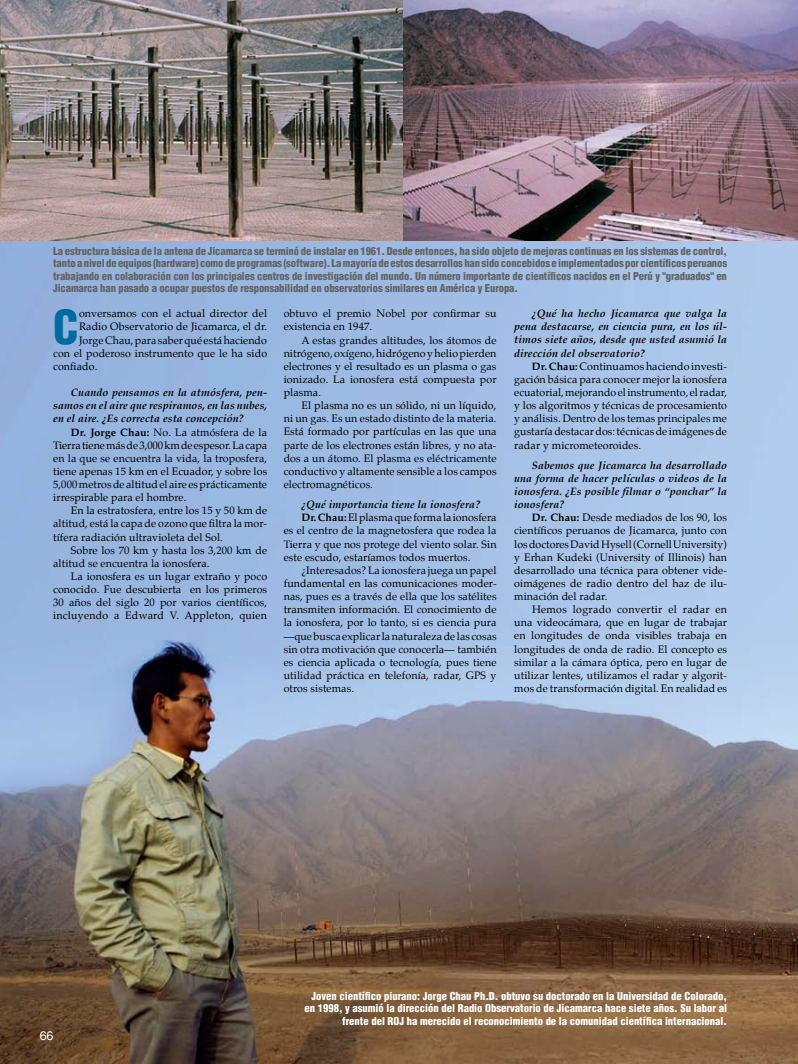
<style>
.page{position:relative;width:798px;height:1064px;background:#fff}
.page>*{position:absolute;margin:0;border:0;box-sizing:border-box;transform-origin:0 0}
.t1{font:900 condensed 45.62px "Helvetica";color:#006ba1}
.t2{font:12.5px "Helvetica";color:#fff}
.t3{font:10.62px/13.1px "Palatino";letter-spacing:.01em;color:#000;text-align:justify}
.t4{font:900 condensed 10.62px/12.5px "Helvetica";letter-spacing:-.01em;color:#636362;text-align:justify}
.t5{font:italic 700 10.62px/13.1px "Palatino";letter-spacing:.01em;color:#000;text-align:justify}
.t6{font:900 condensed 10.62px/12.5px "Helvetica";color:#fff;text-align:right}
.s1{font-weight:700}
</style>
<div class="page">
<img style="left:0;top:240px;width:797px;height:823px">
<img style="left:0;top:0;width:797px;height:240px">
<p class="t4" style="left:53px;top:245px;width:675px">La estructura básica de la antena de Jicamarca se terminó de instalar en 1961. Desde entonces, ha sido objeto de mejoras continuas en los sistemas de control, tanto a nivel de equipos (hardware) como de programas (software). La mayoría de estos desarrollos han sido concebidos e implementados por científicos peruanos trabajando en colaboración con los principales centros de investigación del mundo. Un número importante de científicos nacidos en el Perú y "graduados" en Jicamarca han pasado a ocupar puestos de responsabilidad en observatorios similares en América y Europa.</p>
<h1 class="t1" style="left:53px;top:298px;width:27px">C</h1>
<p class="t3" style="left:79px;top:308px;width:189px">onversamos con el actual director del</p>
<p class="t3" style="left:79px;top:321px;width:189px">Radio Observatorio de Jicamarca, el dr.</p>
<p class="t3" style="left:79px;top:334px;width:189px">Jorge Chau, para saber qué está haciendo</p>
<p class="t3" style="left:53px;top:347px;width:215px">con el poderoso instrumento que le ha sido</p>
<p class="t3" style="left:53px;top:360px;width:46px">confiado.</p>
<p class="t5" style="left:53px;top:387px;width:215px;text-indent:18px">Cuando pensamos en la atmósfera, pen&shy;samos en el aire que respiramos, en las nubes, en el aire. ¿Es correcta esta concepción?</p>
<p class="t3" style="left:53px;top:426px;width:215px;text-indent:18px"><span class="s1">Dr. Jorge Chau:</span> No. La atmósfera de la Tierra tiene más de 3,000 km de espesor. La capa en la que se encuentra la vida, la troposfera, tiene apenas 15 km en el Ecuador, y sobre los 5,000 metros de altitud el aire es prácticamente irrespirable para el hombre.</p>
<p class="t3" style="left:53px;top:505px;width:215px;text-indent:18px">En la estratosfera, entre los 15 y 50 km de altitud, está la capa de ozono que filtra la mor&shy;tífera radiación ultravioleta del Sol.</p>
<p class="t3" style="left:53px;top:544px;width:215px;text-indent:18px">Sobre los 70 km y hasta los 3,200 km de altitud se encuentra la ionosfera.</p>
<p class="t3" style="left:53px;top:570px;width:215px;text-indent:18px">La ionosfera es un lugar extraño y poco conocido. Fue descubierta en los primeros 30 años del siglo 20 por varios científicos, incluyendo a Edward V. Appleton, quien</p>
<p class="t3" style="left:283px;top:308px;width:214px">obtuvo el premio Nobel por confirmar su existencia en 1947.</p>
<p class="t3" style="left:283px;top:334px;width:214px;text-indent:18px">A estas grandes altitudes, los átomos de nitrógeno, oxígeno, hidrógeno y helio pierden electrones y el resultado es un plasma o gas ionizado. La ionosfera está compuesta por plasma.</p>
<p class="t3" style="left:283px;top:400px;width:214px;text-indent:18px">El plasma no es un sólido, ni un líquido, ni un gas. Es un estado distinto de la materia.<br>Está formado por partículas en las que una parte de los electrones están libres, y no ata&shy;dos a un átomo. El plasma es eléctricamente conductivo y altamente sensible a los campos electromagnéticos.</p>
<p class="t5" style="left:301px;top:499px;width:180px">¿Qué importancia tiene la ionosfera?</p>
<p class="t3" style="left:301px;top:512px;width:196px"><span class="s1">Dr. Chau:</span> El plasma que forma la ionosfera</p>
<p class="t3" style="left:283px;top:525px;width:214px">es el centro de la magnetosfera que rodea la</p>
<p class="t3" style="left:283px;top:538px;width:214px">Tierra y que nos protege del viento solar. Sin</p>
<p class="t3" style="left:283px;top:551px;width:188px">este escudo, estaríamos todos muertos.</p>
<p class="t3" style="left:301px;top:564px;width:196px">¿Interesados? La ionosfera juega un papel</p>
<p class="t3" style="left:283px;top:577px;width:214px">fundamental en las comunicaciones moder-</p>
<p class="t3" style="left:283px;top:590px;width:214px">nas, pues es a través de ella que los satélites</p>
<p class="t3" style="left:283px;top:603px;width:214px">transmiten información. El conocimiento de</p>
<p class="t3" style="left:283px;top:617px;width:214px">la ionosfera, por lo tanto, si es ciencia pura</p>
<p class="t3" style="left:283px;top:630px;width:214px">—que busca explicar la naturaleza de las cosas</p>
<p class="t3" style="left:283px;top:643px;width:214px">sin otra motivación que conocerla— también</p>
<p class="t3" style="left:283px;top:656px;width:214px">es ciencia aplicada o tecnología, pues tiene</p>
<p class="t3" style="left:283px;top:669px;width:214px">utilidad práctica en telefonía, radar, GPS y</p>
<p class="t3" style="left:283px;top:682px;width:72px">otros sistemas.</p>
<p class="t5" style="left:514px;top:308px;width:214px;text-indent:18px">¿Qué ha hecho Jicamarca que valga la pena destacarse, en ciencia pura, en los úl&shy;timos siete años, desde que usted asumió la dirección del observatorio?</p>
<p class="t3" style="left:514px;top:360px;width:214px;text-indent:18px"><span class="s1">Dr. Chau:</span> Continuamos haciendo investi&shy;gación básica para conocer mejor la ionosfera ecuatorial, mejorando el instrumento, el radar, y los algoritmos y técnicas de procesamiento y análisis. Dentro de los temas principales me gustaría destacar dos: técnicas de imágenes de radar y micrometeoroides.</p>
<p class="t5" style="left:514px;top:459px;width:214px;text-indent:18px">Sabemos que Jicamarca ha desarrollado una forma de hacer películas o videos de la ionosfera. ¿Es posible filmar o “ponchar” la ionosfera?</p>
<p class="t3" style="left:514px;top:511px;width:214px;text-indent:18px"><span class="s1">Dr. Chau:</span> Desde mediados de los 90, los científicos peruanos de Jicamarca, junto con los doctores David Hysell (Cornell University) y Erhan Kudeki (University of Illinois) han desarrollado una técnica para obtener vide&shy;oimágenes de radio dentro del haz de ilu&shy;minación del radar.</p>
<p class="t3" style="left:514px;top:603px;width:214px;text-indent:18px">Hemos logrado convertir el radar en una videocámara, que en lugar de trabajar en longitudes de onda visibles trabaja en longitudes de onda de radio. El concepto es similar a la cámara óptica, pero en lugar de utilizar lentes, utilizamos el radar y algorit&shy;mos de transformación digital. En realidad es</p>
<p class="t2" style="left:40px;top:1027px;width:15px">66</p>
<p class="t6" style="left:304px;top:989px;width:424px">Joven científico piurano: Jorge Chau Ph.D. obtuvo su doctorado en la Universidad de Colorado, en 1998, y asumió la dirección del Radio Observatorio de Jicamarca hace siete años. Su labor al frente del ROJ ha merecido el reconocimiento de la comunidad científica internacional.</p>
</div>
